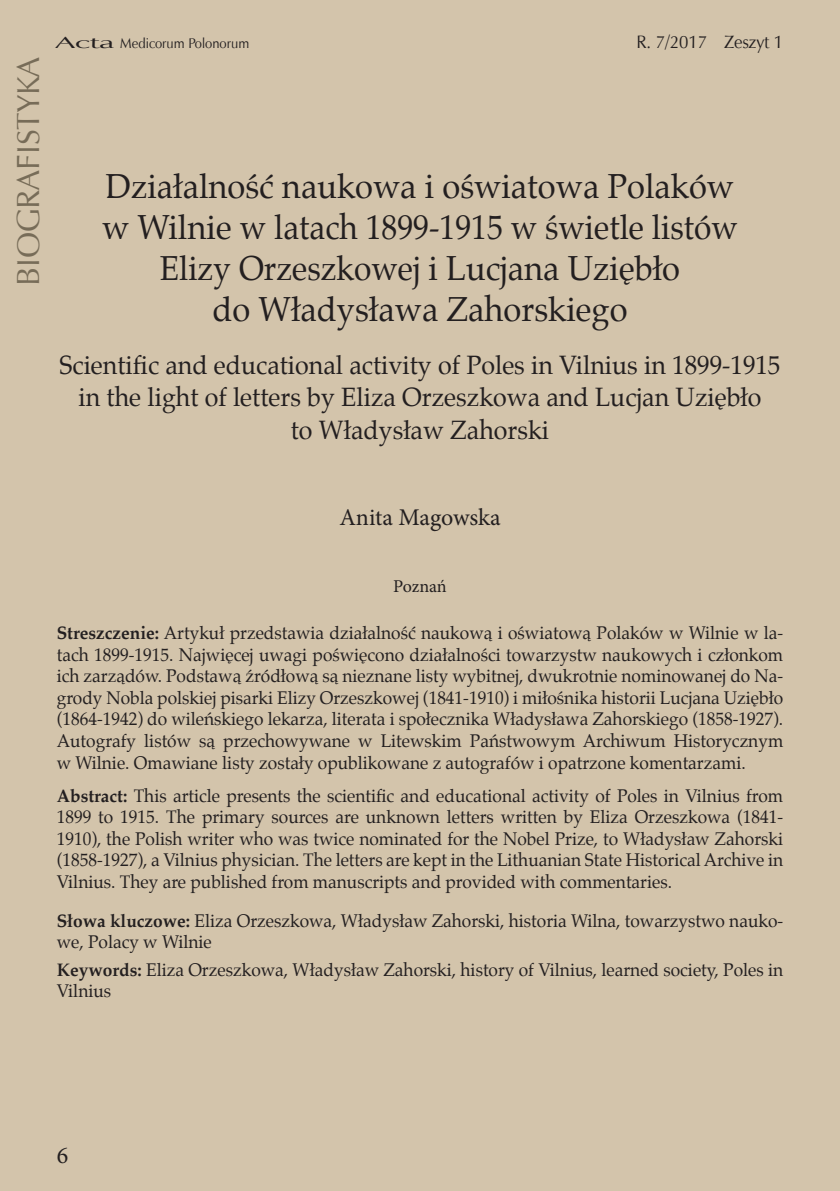
<style>
.page{position:relative;width:840px;height:1191px;background:#fff}
.page>*{position:absolute;margin:0;border:0;box-sizing:border-box;transform-origin:0 0}
.TYTUŁ_MATERIAŁU{font:34px "Palatino";color:#231f20;scale:.96 1}
.TYTUŁ_MATERIAŁU-2{font:34px "Palatino";color:#231f20;scale:.93 1}
.t1{font:32px "Zapf Humnst EU";color:#776c58}
.TYTUL-angielski{font:26px "Palatino";color:#231f20;scale:.96 1}
.AUTOR{font:24px "Minion Pro";letter-spacing:-.005em;color:#231f20}
.streszczenie{font:18px/21.6px "Palatino";color:#231f20;text-align:justify;scale:.96 1}
.streszcz-angielski{font:18px/21.6px "Palatino";color:#231f20;text-align:justify;scale:.96 1}
.Slowa_kluczowe{font:18px/21.6px "Palatino";color:#231f20;scale:.96 1}
.Keywords{font:18px/21.6px "Palatino";color:#231f20;scale:.96 1}
.t2{font:18px "Zapf Humnst EU";color:#231f20;scale:.94 1}
.Afiliacja{font:18px "Minion Pro";letter-spacing:-.005em;color:#231f20}
.t3{font:14px "Zapf Humnst EU";color:#231f20;scale:.94 1}
.s1{font-size:16px}
.s2{font-weight:700}
</style>
<div class="page">
<div style="left:0;top:0;width:839px;height:1191px;background:#d3c4ab"></div>
<p class="t1" style="left:8px;top:286px;width:231px;rotate:-90deg">BIOGRAFISTYKA</p>
<p class="t3" style="left:55px;top:35px;width:208px"><span class="s1">Acta</span> Medicorum Polonorum</p>
<p class="t2" style="left:636px;top:31px;width:157px">R. 7/2017 Zeszyt 1</p>
<p class="TYTUŁ_MATERIAŁU" style="left:106px;top:158px;width:655px">Działalność naukowa i oświatowa Polaków</p>
<p class="TYTUŁ_MATERIAŁU" style="left:102px;top:199px;width:663px">w Wilnie w latach 1899-1915 w świetle listów</p>
<p class="TYTUŁ_MATERIAŁU-2" style="left:160px;top:240px;width:560px">Elizy Orzeszkowej i Lucjana Uziębło</p>
<p class="TYTUŁ_MATERIAŁU" style="left:212px;top:281px;width:434px">do Władysława Zahorskiego</p>
<p class="TYTUL-angielski" style="left:59px;top:344px;width:752px">Scientific and educational activity of Poles in Vilnius in 1899-1915</p>
<p class="TYTUL-angielski" style="left:78px;top:375px;width:712px">in the light of letters by Eliza Orzeszkowa and Lucjan Uziębło</p>
<p class="TYTUL-angielski" style="left:290px;top:409px;width:270px">to Władysław Zahorski</p>
<p class="AUTOR" style="left:339px;top:501px;width:163px">Anita Magowska</p>
<p class="Afiliacja" style="left:393px;top:574px;width:55px">Poznań</p>
<p class="streszczenie" style="left:57px;top:622px;width:757px"><span class="s2">Streszczenie:</span> Artykuł przedstawia działalność naukową i oświatową Polaków w Wilnie w la&shy;tach 1899-1915. Najwięcej uwagi poświęcono działalności towarzystw naukowych i członkom ich zarządów. Podstawą źródłową są nieznane listy wybitnej, dwukrotnie nominowanej do Na&shy;grody Nobla polskiej pisarki Elizy Orzeszkowej (1841-1910) i miłośnika historii Lucjana Uziębło (1864-1942) do wileńskiego lekarza, literata i społecznika Władysława Zahorskiego (1858-1927).<br>Autografy listów są przechowywane w Litewskim Państwowym Archiwum Historycznym w Wilnie. Omawiane listy zostały opublikowane z autografów i opatrzone komentarzami.</p>
<p class="streszcz-angielski" style="left:57px;top:784px;width:757px"><span class="s2">Abstract:</span> This article presents the scientific and educational activity of Poles in Vilnius from 1899 to 1915. The primary sources are unknown letters written by Eliza Orzeszkowa (1841- 1910), the Polish writer who was twice nominated for the Nobel Prize, to Władysław Zahorski (1858-1927), a Vilnius physician. The letters are kept in the Lithuanian State Historical Archive in Vilnius. They are published from manuscripts and provided with commentaries.</p>
<p class="Slowa_kluczowe" style="left:57px;top:909px;width:757px"><span class="s2">Słowa kluczowe:</span> Eliza Orzeszkowa, Władysław Zahorski, historia Wilna, towarzystwo nauko&shy;we, Polacy w Wilnie</p>
<p class="Keywords" style="left:57px;top:958px;width:757px"><span class="s2">Keywords:</span> Eliza Orzeszkowa, Władysław Zahorski, history of Vilnius, learned society, Poles in<br>Vilnius</p>
<h3 class="AUTOR" style="left:57px;top:1139px;width:13px">6</h3>
</div>
